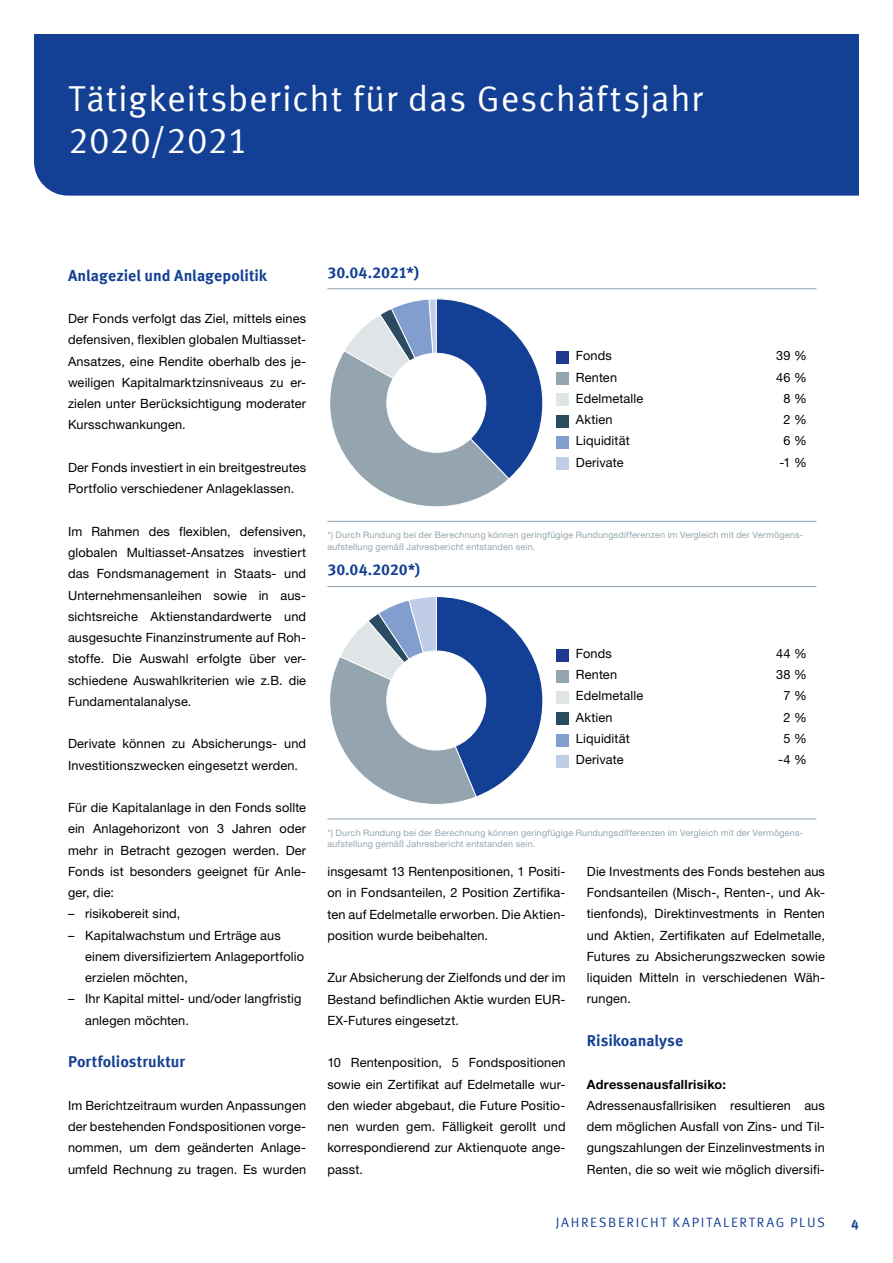
<style>
.page{position:relative;width:893px;height:1263px;background:#fff}
.page>*{position:absolute;margin:0;border:0;box-sizing:border-box;transform-origin:0 0}
.t1{font:36px/42.5px "Meta Offc Pro Norm";letter-spacing:.015em;color:#fff}
.t2{font:700 15.75px "Meta Offc Pro";color:#134094}
.t3{font:13.5px "Meta Offc Pro Norm";letter-spacing:.12em;color:#134094}
.t4{font:700 13.5px "Meta Offc Pro";color:#134094}
.t5{font:12.75px/21.3px "Helvetica Neue LTW1 G";letter-spacing:.01em;color:#000;text-align:justify}
.t6{font:700 12.75px "Helvetica Neue LTW1 G";letter-spacing:.02em;color:#000}
.t7{font:9px/11.7px "Helvetica Neue LTW1 G";letter-spacing:.025em;color:#94a5b0}
</style>
<div class="page">
<div style="left:34px;top:34px;width:825px;height:162px;background:#134094"></div>
<hr style="left:327px;top:586px;width:489px;height:1px;background:#8b9eb1">
<hr style="left:327px;top:819px;width:489px;height:1px;background:#8b9eb1">
<div style="left:556px;top:649px;width:13px;height:13px;background:#1e398f"></div>
<div style="left:556px;top:670px;width:13px;height:13px;background:#94a5b0"></div>
<div style="left:556px;top:691px;width:13px;height:13px;background:#dfe4e7"></div>
<div style="left:556px;top:712px;width:13px;height:13px;background:#2a4c61"></div>
<div style="left:556px;top:734px;width:13px;height:12px;background:#829ece"></div>
<div style="left:556px;top:755px;width:13px;height:12px;background:#bfcde6"></div>
<svg style="left:330px;top:596px;width:213px;height:208px"></svg>
<hr style="left:327px;top:288px;width:489px;height:1px;background:#8b9eb1">
<hr style="left:327px;top:521px;width:489px;height:1px;background:#8b9eb1">
<div style="left:556px;top:351px;width:13px;height:13px;background:#1e398f"></div>
<div style="left:556px;top:372px;width:13px;height:13px;background:#94a5b0"></div>
<div style="left:556px;top:394px;width:13px;height:12px;background:#dfe4e7"></div>
<div style="left:556px;top:415px;width:13px;height:12px;background:#2a4c61"></div>
<div style="left:556px;top:436px;width:13px;height:13px;background:#829ece"></div>
<div style="left:556px;top:457px;width:13px;height:13px;background:#bfcde6"></div>
<svg style="left:330px;top:298px;width:213px;height:209px"></svg>
<h1 class="t1" style="left:68px;top:75px;width:636px">Tätigkeitsbericht für das Geschäftsjahr<br>2020/2021</h1>
<p class="t2" style="left:68px;top:263px;width:201px">Anlageziel und Anlagepolitik</p>
<p class="t5" style="left:68px;top:308px;width:240px">Der Fonds verfolgt das Ziel, mittels eines defensiven, flexiblen globalen Multiasset-Ansatzes, eine Rendite oberhalb des je&shy;weiligen Kapitalmarktzinsniveaus zu er&shy;zielen unter Berücksichtigung moderater Kursschwankungen.</p>
<p class="t5" style="left:68px;top:457px;width:240px">Der Fonds investiert in ein breitgestreutes<br>Portfolio verschiedener Anlageklassen.</p>
<p class="t5" style="left:68px;top:520px;width:240px">Im Rahmen des flexiblen, defensiven, globalen Multiasset-Ansatzes investiert das Fondsmanagement in Staats- und Unternehmensanleihen sowie in aus&shy;sichtsreiche Aktienstandardwerte und ausgesuchte Finanzinstrumente auf Roh&shy;stoffe. Die Auswahl erfolgte über ver&shy;schiedene Auswahlkriterien wie z.B. die Fundamentalanalyse.</p>
<p class="t5" style="left:68px;top:733px;width:240px">Derivate können zu Absicherungs- und<br>Investitionszwecken eingesetzt werden.</p>
<p class="t5" style="left:68px;top:797px;width:240px">Für die Kapitalanlage in den Fonds sollte ein Anlagehorizont von 3 Jahren oder mehr in Betracht gezogen werden. Der Fonds ist besonders geeignet für Anle&shy;ger, die:</p>
<p class="t5" style="left:68px;top:903px;width:114px">– risikobereit sind,</p>
<p class="t5" style="left:85px;top:924px;width:221px;text-align:left;text-indent:-17px">– Kapitalwachstum und Erträge aus einem diversifiziertem Anlageportfolio erzielen möchten,</p>
<p class="t5" style="left:85px;top:988px;width:218px;text-indent:-17px">– Ihr Kapital mittel- und/oder langfristig anlegen möchten.</p>
<p class="t2" style="left:68px;top:1049px;width:119px">Portfoliostruktur</p>
<p class="t5" style="left:68px;top:1094px;width:240px">Im Berichtzeitraum wurden Anpassungen der bestehenden Fondspositionen vorge&shy;nommen, um dem geänderten Anlage&shy;umfeld Rechnung zu tragen. Es wurden</p>
<p class="t2" style="left:327px;top:260px;width:93px">30.04.2021*)</p>
<p class="t5" style="left:576px;top:345px;width:38px">Fonds</p>
<p class="t5" style="left:776px;top:345px;width:32px">39 %</p>
<p class="t5" style="left:576px;top:366px;width:43px">Renten</p>
<p class="t5" style="left:776px;top:366px;width:32px">46 %</p>
<p class="t5" style="left:576px;top:387px;width:69px">Edelmetalle</p>
<p class="t5" style="left:783px;top:387px;width:25px">8 %</p>
<p class="t5" style="left:576px;top:409px;width:38px">Aktien</p>
<p class="t5" style="left:783px;top:409px;width:25px">2 %</p>
<p class="t5" style="left:576px;top:430px;width:55px">Liquidität</p>
<p class="t5" style="left:783px;top:430px;width:25px">6 %</p>
<p class="t5" style="left:576px;top:451px;width:49px">Derivate</p>
<p class="t5" style="left:779px;top:451px;width:29px">-1 %</p>
<p class="t7" style="left:327px;top:529px;width:477px">*) Durch Rundung bei der Berechnung können geringfügige Rundungsdifferenzen im Vergleich mit der Vermögens&shy;aufstellung gemäß Jahresbericht entstanden sein.</p>
<p class="t2" style="left:327px;top:558px;width:94px">30.04.2020*)</p>
<p class="t5" style="left:576px;top:643px;width:38px">Fonds</p>
<p class="t5" style="left:776px;top:643px;width:32px">44 %</p>
<p class="t5" style="left:576px;top:664px;width:43px">Renten</p>
<p class="t5" style="left:776px;top:664px;width:32px">38 %</p>
<p class="t5" style="left:576px;top:685px;width:69px">Edelmetalle</p>
<p class="t5" style="left:783px;top:685px;width:25px">7 %</p>
<p class="t5" style="left:576px;top:706px;width:38px">Aktien</p>
<p class="t5" style="left:783px;top:706px;width:25px">2 %</p>
<p class="t5" style="left:576px;top:728px;width:55px">Liquidität</p>
<p class="t5" style="left:783px;top:728px;width:25px">5 %</p>
<p class="t5" style="left:576px;top:749px;width:49px">Derivate</p>
<p class="t5" style="left:778px;top:749px;width:30px">-4 %</p>
<p class="t7" style="left:327px;top:826px;width:477px">*) Durch Rundung bei der Berechnung können geringfügige Rundungsdifferenzen im Vergleich mit der Vermögens&shy;aufstellung gemäß Jahresbericht entstanden sein.</p>
<p class="t5" style="left:327px;top:861px;width:240px">insgesamt 13 Rentenpositionen, 1 Positi&shy;on in Fondsanteilen, 2 Position Zertifika&shy;ten auf Edelmetalle erworben. Die Aktien&shy;position wurde beibehalten.</p>
<p class="t5" style="left:327px;top:967px;width:240px">Zur Absicherung der Zielfonds und der im Bestand befindlichen Aktie wurden EUR-EX-Futures eingesetzt.</p>
<p class="t5" style="left:327px;top:1052px;width:240px">10 Rentenposition, 5 Fondspositionen sowie ein Zertifikat auf Edelmetalle wur&shy;den wieder abgebaut, die Future Positio&shy;nen wurden gem. Fälligkeit gerollt und korrespondierend zur Aktienquote ange&shy;passt.</p>
<p class="t5" style="left:587px;top:861px;width:240px">Die Investments des Fonds bestehen aus Fondsanteilen (Misch-, Renten-, und Ak&shy;tienfonds), Direktinvestments in Renten und Aktien, Zertifikaten auf Edelmetalle, Futures zu Absicherungszwecken sowie liquiden Mitteln in verschiedenen Wäh&shy;rungen.</p>
<p class="t2" style="left:587px;top:1028px;width:98px">Risikoanalyse</p>
<p class="t6" style="left:587px;top:1076px;width:141px">Adressenausfallrisiko:</p>
<p class="t5" style="left:587px;top:1094px;width:240px">Adressenausfallrisiken resultieren aus dem möglichen Ausfall von Zins- und Til&shy;gungszahlungen der Einzelinvestments in Renten, die so weit wie möglich diversifi-</p>
<p class="t3" style="left:556px;top:1211px;width:136px">JAHRESBERICHT Kapita</p>
<p class="t3" style="left:723px;top:1211px;width:18px">lertrag</p>
<p class="t3" style="left:790px;top:1211px;width:35px">Plus</p>
<p class="t4" style="left:851px;top:1214px;width:9px">4</p>
</div>
